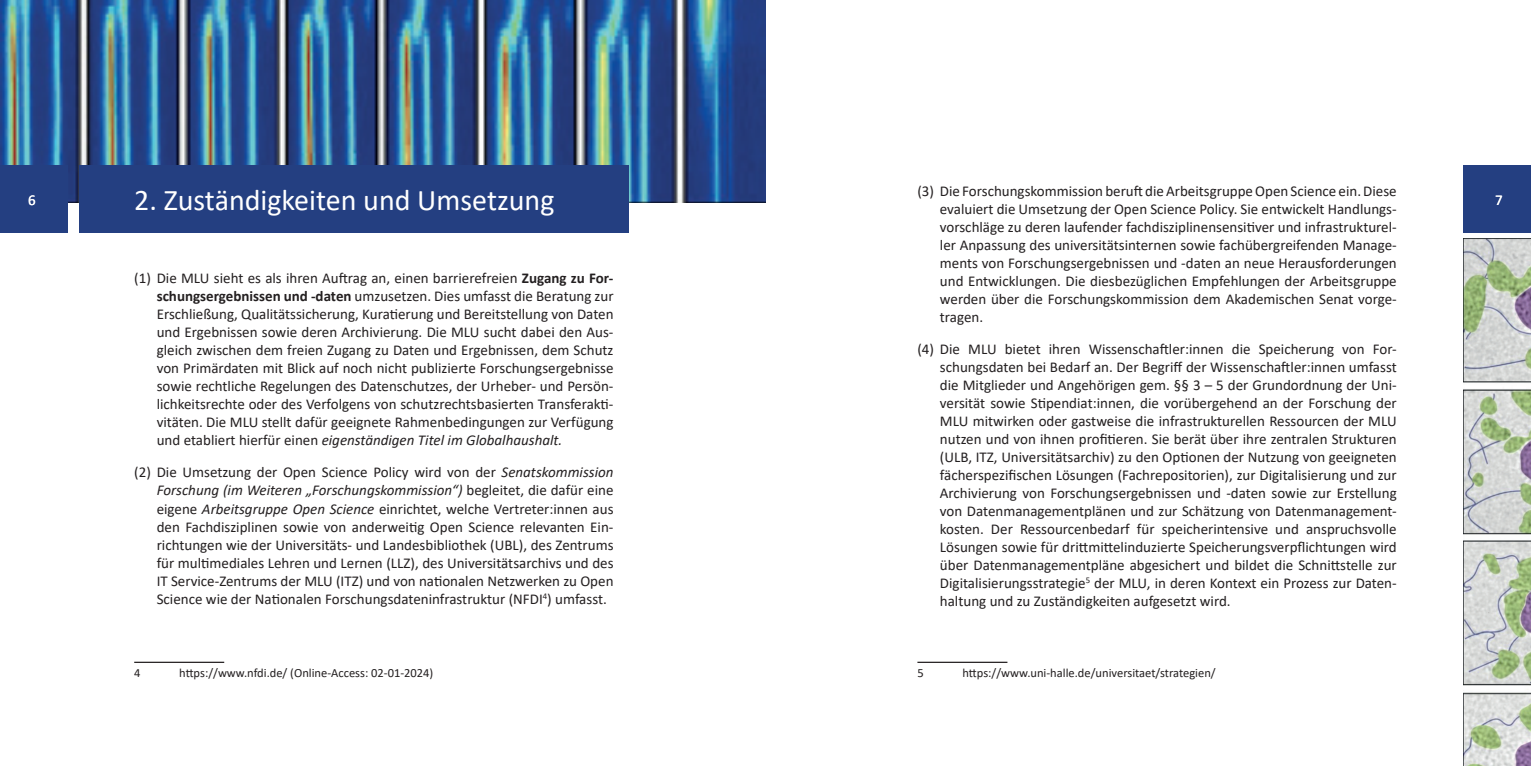
<style>
.page{position:relative;width:1531px;height:766px;background:#fff}
.page>*{position:absolute;margin:0;border:0;box-sizing:border-box;transform-origin:0 0}
.t1{font:30px "Calibri";color:#fff}
.t2{font:15px/18px "Calibri";color:#231f20;text-align:justify}
.t3{font:15px "Calibri";color:#fff}
.t4{font:12.5px "Calibri";color:#231f20}
.s1{font-weight:700}
.s2{font-style:italic}
</style>
<div class="page">
<div style="left:1463px;top:165px;width:68px;height:68px;background:#243f81"></div>
<img style="left:0;top:0;width:765px;height:203px">
<hr style="left:134px;top:661px;width:90px;height:1px;background:#231f20">
<div style="left:79px;top:165px;width:549px;height:68px;background:#243f81"></div>
<img style="left:1463px;top:238px;width:68px;height:527px">
<div style="left:0;top:165px;width:67px;height:68px;background:#243f81"></div>
<hr style="left:917px;top:661px;width:90px;height:1px;background:#231f20">
<h1 class="t1" style="left:134px;top:179px;width:422px">2. Zuständigkeiten und Umsetzung</h1>
<p class="t2" style="left:940px;top:181px;width:458px;text-indent:-22px">(3) Die Forschungskommission beruft die Arbeitsgruppe Open Science ein. Diese evaluiert die Umsetzung der Open Science Policy. Sie entwickelt Handlungs&shy;vorschläge zu deren laufender fachdisziplinensensitiver und infrastrukturel&shy;ler Anpassung des universitätsinternen sowie fachübergreifenden Manage&shy;ments von Forschungsergebnissen und -daten an neue Herausforderungen und Entwicklungen. Die diesbezüglichen Empfehlungen der Arbeitsgruppe werden über die Forschungskommission dem Akademischen Senat vorge&shy;tragen.</p>
<p class="t2" style="left:940px;top:339px;width:458px;text-indent:-22px">(4) Die MLU bietet ihren Wissenschaftler:innen die Speicherung von For&shy;schungsdaten bei Bedarf an. Der Begriff der Wissenschaftler:innen umfasst die Mitglieder und Angehörigen gem. §§ 3 – 5 der Grundordnung der Uni&shy;versität sowie Stipendiat:innen, die vorübergehend an der Forschung der MLU mitwirken oder gastweise die infrastrukturellen Ressourcen der MLU nutzen und von ihnen profitieren. Sie berät über ihre zentralen Strukturen (ULB, ITZ, Universitätsarchiv) zu den Optionen der Nutzung von geeigneten fächerspezifischen Lösungen (Fachrepositorien), zur Digitalisierung und zur Archivierung von Forschungsergebnissen und -daten sowie zur Erstellung von Datenmanagementplänen und zur Schätzung von Datenmanagement&shy;kosten. Der Ressourcenbedarf für speicherintensive und anspruchsvolle Lösungen sowie für drittmittelinduzierte Speicherungsverpflichtungen wird über Datenmanagementpläne abgesichert und bildet die Schnittstelle zur Digitalisierungsstrategie<sup>5</sup> der MLU, in deren Kontext ein Prozess zur Daten&shy;haltung und zu Zuständigkeiten aufgesetzt wird.</p>
<p class="t3" style="left:28px;top:189px;width:9px">6</p>
<p class="t3" style="left:1495px;top:189px;width:9px">7</p>
<p class="t2" style="left:157px;top:269px;width:458px;text-indent:-22px">(1) Die MLU sieht es als ihren Auftrag an, einen barrierefreien <span class="s1">Zugang zu For&shy;schungsergebnissen und -daten</span> umzusetzen. Dies umfasst die Beratung zur Erschließung, Qualitätssicherung, Kuratierung und Bereitstellung von Daten und Ergebnissen sowie deren Archivierung. Die MLU sucht dabei den Aus&shy;gleich zwischen dem freien Zugang zu Daten und Ergebnissen, dem Schutz von Primärdaten mit Blick auf noch nicht publizierte Forschungsergebnisse sowie rechtliche Regelungen des Datenschutzes, der Urheber- und Persön&shy;lichkeitsrechte oder des Verfolgens von schutzrechtsbasierten Transferakti&shy;vitäten. Die MLU stellt dafür geeignete Rahmenbedingungen zur Verfügung und etabliert hierfür einen <span class="s2">eigenständigen Titel im Globalhaushalt.</span></p>
<p class="t2" style="left:157px;top:463px;width:458px;text-indent:-22px">(2) Die Umsetzung der Open Science Policy wird von der <span class="s2">Senatskommission Forschung (im Weiteren „Forschungskommission“)</span> begleitet, die dafür eine eigene <span class="s2">Arbeitsgruppe Open Science</span> einrichtet, welche Vertreter:innen aus den Fachdisziplinen sowie von anderweitig Open Science relevanten Ein&shy;richtungen wie der Universitäts- und Landesbibliothek (UBL), des Zentrums für multimediales Lehren und Lernen (LLZ), des Universitätsarchivs und des IT Service-Zentrums der MLU (ITZ) und von nationalen Netzwerken zu Open Science wie der Nationalen Forschungsdateninfrastruktur (NFDI<sup>4</sup>) umfasst.</p>
<p class="t4" style="left:134px;top:664px;width:8px">4</p>
<p class="t4" style="left:179px;top:664px;width:256px">https://www.nfdi.de/ (Online-Access: 02-01-2024)</p>
<p class="t4" style="left:917px;top:664px;width:8px">5</p>
<p class="t4" style="left:962px;top:664px;width:255px">https://www.uni-halle.de/universitaet/strategien/</p>
</div>
